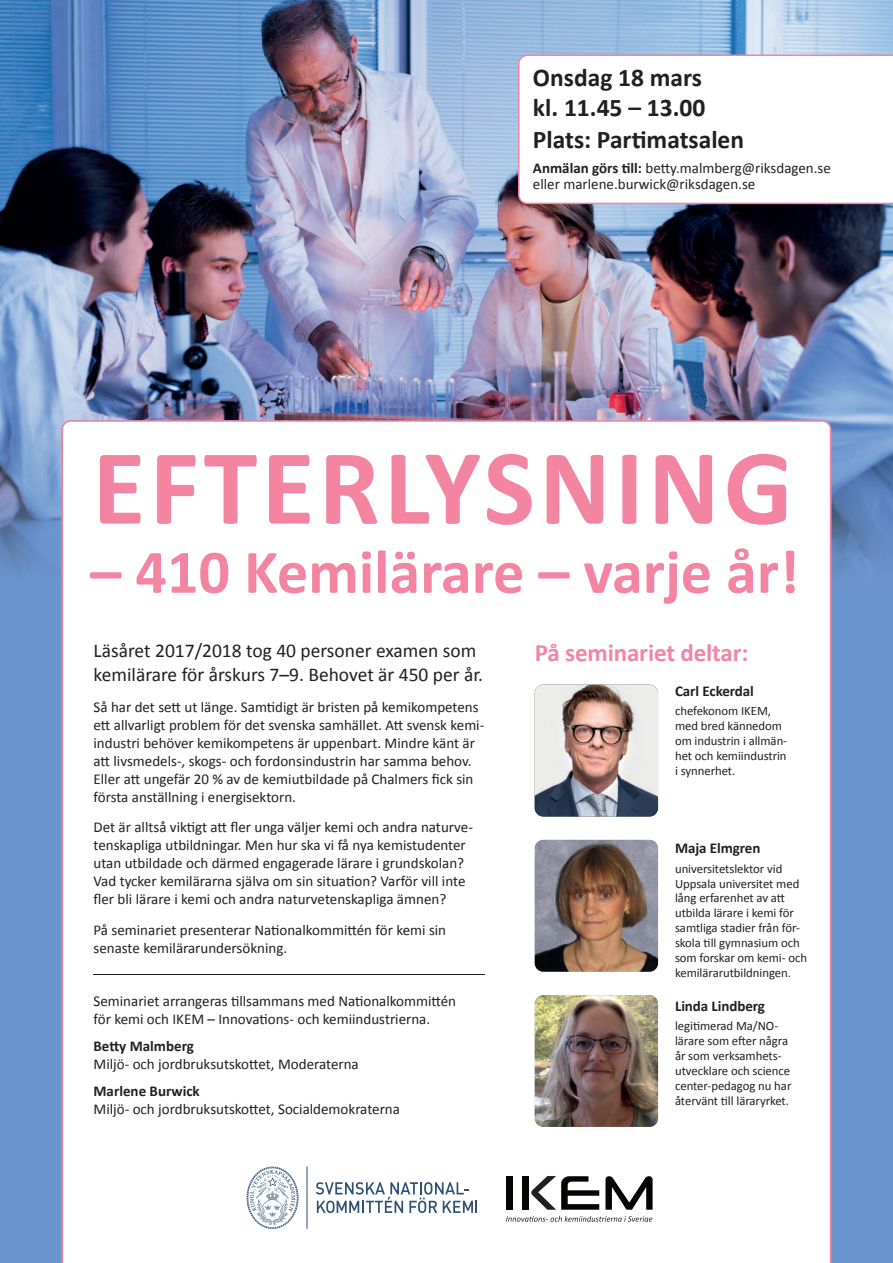
<style>
.page{position:relative;width:893px;height:1263px;background:#6a94cd}
.page>*{position:absolute;margin:0;border:0;box-sizing:border-box;transform-origin:0 0}
.t1{font:700 108.45px "Calibri";letter-spacing:.04em;color:#f385a3}
.t2{font:700 62.25px "Calibri";color:#f385a3}
.t3{font:700 25.5px/30.8px "Calibri";color:#231f20}
.t4{font:700 25.05px "Calibri";letter-spacing:-.005em;color:#f385a3}
.t5{font:19.5px/24px "Calibri";color:#231f20}
.t6{font:15px/18px "Calibri";color:#231f20}
.t7{font:700 15px "Calibri";letter-spacing:-.005em;color:#231f20}
.t8{font:12.75px/15px "Calibri";letter-spacing:-.005em;color:#231f20}
.s1{font-weight:700}
</style>
<div class="page">
<img style="left:0;top:0;width:788px;height:212px">
<img style="left:788px;top:0;width:105px;height:531px">
<img style="left:0;top:212px;width:262px;height:213px">
<img style="left:262px;top:212px;width:526px;height:208px">
<img style="left:0;top:425px;width:62px;height:160px">
<img style="left:831px;top:531px;width:50px;height:54px">
<div style="left:62px;top:420px;width:769px;height:843px;background:#fff"></div>
<div style="left:518px;top:55px;width:375px;height:149px;background:#fff"></div>
<img style="left:535px;top:840px;width:123px;height:132px">
<img style="left:535px;top:995px;width:123px;height:132px">
<img style="left:535px;top:685px;width:123px;height:131px">
<svg style="left:316px;top:1182px;width:161px;height:31px;background:#c1cbd5"></svg>
<hr style="left:307px;top:1166px;width:1px;height:63px;background:#2e5072">
<svg style="left:247px;top:1166px;width:51px;height:63px;background:#d8dee4"></svg>
<div style="left:506px;top:1176px;width:7px;height:34px;background:#040503"></div>
<div style="left:522px;top:1176px;width:7px;height:34px;background:#040503"></div>
<svg style="left:605px;top:1176px;width:48px;height:34px;background:#868685"></svg>
<svg style="left:531px;top:1176px;width:68px;height:34px;background:#9b9b9a"></svg>
<svg style="left:506px;top:1216px;width:146px;height:5px"></svg>
<hr style="left:94px;top:974px;width:391px;height:1px;background:#231f20">
<h3 class="t3" style="left:533px;top:63px;width:213px">Onsdag 18 mars<br>kl. 11.45 – 13.00<br>Plats: Partimatsalen</h3>
<p class="t6" style="left:533px;top:160px;width:299px;line-height:16.5px"><span class="s1">Anmälan görs till:</span> betty.malmberg@riksdagen.se eller marlene.burwick@riksdagen.se</p>
<h1 class="t1" style="left:92px;top:418px;width:702px">EFTERLYSNING</h1>
<h2 class="t2" style="left:90px;top:532px;width:710px">– 410 Kemilärare – varje år!</h2>
<h3 class="t5" style="left:94px;top:638px;width:391px">Läsåret 2017/2018 tog 40 personer examen som kemilärare för årskurs 7–9. Behovet är 450 per år.</h3>
<p class="t6" style="left:94px;top:698px;width:392px">Så har det sett ut länge. Samtidigt är bristen på kemikompetens ett allvarligt problem för det svenska samhället. Att svensk kemi&shy;industri behöver kemikompetens är uppenbart. Mindre känt är att livsmedels-, skogs- och fordonsindustrin har samma behov.<br>Eller att ungefär 20 % av de kemiutbildade på Chalmers fick sin första anställning i energisektorn.</p>
<p class="t6" style="left:94px;top:818px;width:381px">Det är alltså viktigt att fler unga väljer kemi och andra naturve&shy;tenskapliga utbildningar. Men hur ska vi få nya kemistudenter utan utbildade och därmed engagerade lärare i grundskolan?<br>Vad tycker kemilärarna själva om sin situation? Varför vill inte fler bli lärare i kemi och andra naturvetenskapliga ämnen?</p>
<p class="t6" style="left:94px;top:921px;width:354px">På seminariet presenterar Nationalkommittén för kemi sin senaste kemilärarundersökning.</p>
<p class="t6" style="left:94px;top:992px;width:364px">Seminariet arrangeras tillsammans med Nationalkommittén för kemi och IKEM – Innovations- och kemiindustrierna.</p>
<p class="t7" style="left:94px;top:1037px;width:102px">Betty Malmberg</p>
<p class="t6" style="left:94px;top:1055px;width:267px">Miljö- och jordbruksutskottet, Moderaterna</p>
<p class="t7" style="left:94px;top:1082px;width:108px">Marlene Burwick</p>
<p class="t6" style="left:94px;top:1100px;width:308px">Miljö- och jordbruksutskottet, Socialdemokraterna</p>
<h3 class="t4" style="left:535px;top:636px;width:215px">På seminariet deltar:</h3>
<p class="t7" style="left:675px;top:681px;width:80px">Carl Eckerdal</p>
<p class="t8" style="left:675px;top:703px;width:114px">chefekonom IKEM, med bred känne dom om industrin i allmän&shy;het och kemiindustrin i synnerhet.</p>
<p class="t7" style="left:675px;top:839px;width:87px">Maja Elmgren</p>
<p class="t8" style="left:675px;top:861px;width:134px">universitetslektor vid<br>Uppsala universitet med lång erfarenhet av att utbilda lärare i kemi för samtliga stadier från för&shy;skola till gymnasium och som forskar om kemi- och kemilärarutbildningen.</p>
<p class="t7" style="left:675px;top:996px;width:91px">Linda Lindberg</p>
<p class="t8" style="left:675px;top:1018px;width:118px">legitimerad Ma/NO&shy;lärare som efter några år som verksamhets&shy;utvecklare och science center-pedagog nu har återvänt till läraryrket.</p>
</div>
